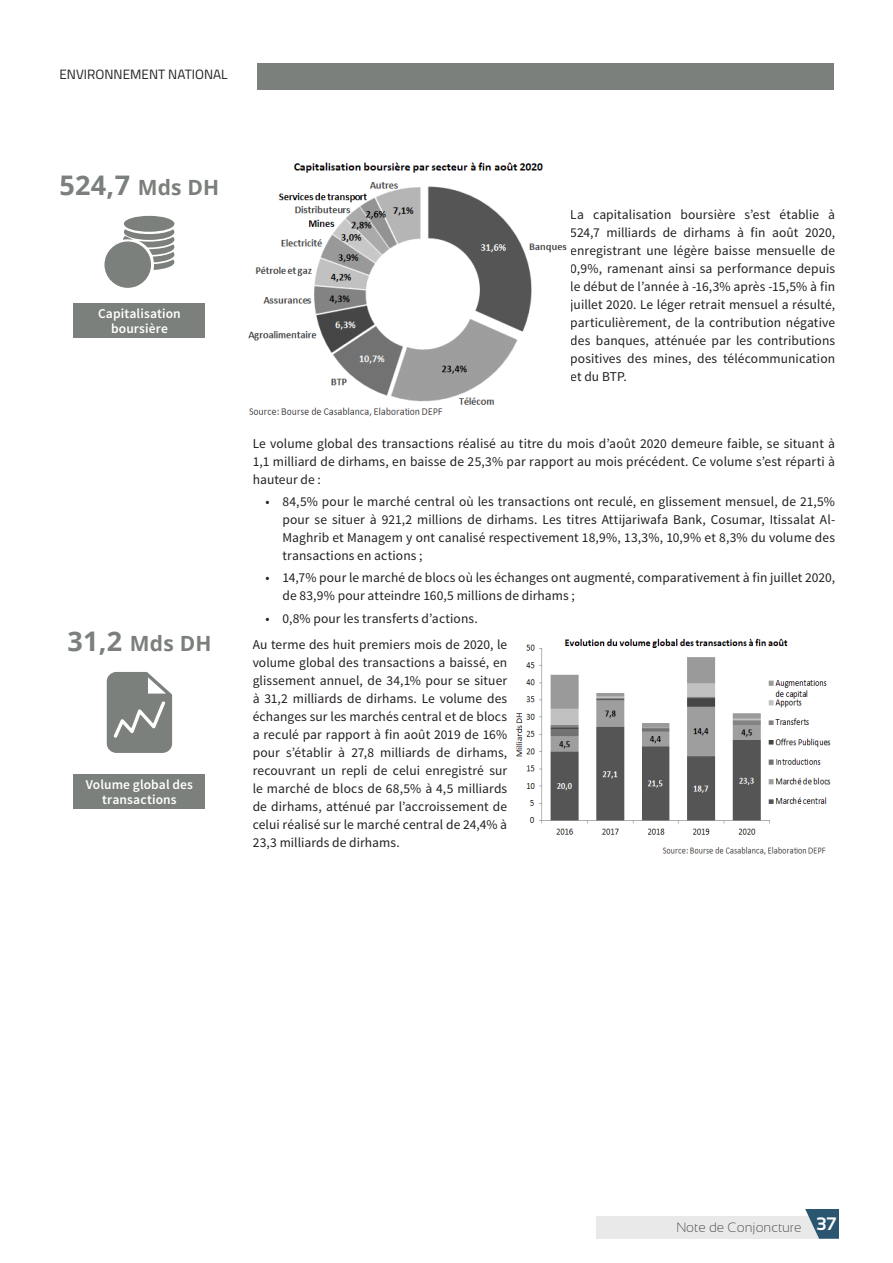
<style>
.page{position:relative;width:893px;height:1263px;background:#fff}
.page>*{position:absolute;margin:0;border:0;box-sizing:border-box;transform-origin:0 0}
.t1{font:700 27px "Open Sans";color:#7b807c}
.t2{font:700 21px "Open Sans";color:#7b807c}
.para_note{font:13.5px/18px "Source Sans Pro";letter-spacing:.005em;color:#231f20;text-align:justify}
.CONTENT{font:600 13.5px/15px "Source Sans Pro";letter-spacing:.01em;color:#fff;text-align:center}
.SUBTITLES{font:13.5px "Titillium";color:#231f20}
.t3{font:300 13.5px "Sansation";color:#57585a}
.s1{font-size:21px}
.s2{font-size:27px}
</style>
<div class="page">
<div style="left:257px;top:64px;width:576px;height:26px;background:#7b807c"></div>
<div style="left:596px;top:1216px;width:227px;height:23px;background:#e9e9e9"></div>
<svg style="left:805px;top:1209px;width:34px;height:30px"></svg>
<div style="left:74px;top:303px;width:131px;height:35px;background:#7b807c"></div>
<div style="left:104px;top:241px;width:47px;height:47px;background:#7b807c;border-radius:50%"></div>
<div style="left:124px;top:216px;width:50px;height:16px;background:#7b807c;border-radius:50%"></div>
<svg style="left:122px;top:229px;width:52px;height:41px"></svg>
<div style="left:74px;top:774px;width:131px;height:34px;background:#7b807c"></div>
<svg style="left:107px;top:672px;width:65px;height:81px"></svg>
<img style="left:248px;top:162px;width:319px;height:255px">
<img style="left:515px;top:638px;width:316px;height:217px">
<p class="SUBTITLES" style="left:60px;top:65px;width:170px">ENVIRONNEMENT NATIONAL</p>
<p class="t1" style="left:60px;top:166px;width:161px">524,7 <span class="s1">Mds DH</span></p>
<p class="CONTENT" style="left:98px;top:306px;width:84px">Capitalisation boursière</p>
<p class="t2" style="left:67px;top:628px;width:146px"><span class="s2">31,2</span> Mds DH</p>
<p class="CONTENT" style="left:86px;top:777px;width:109px">Volume global des transactions</p>
<p class="para_note" style="left:570px;top:206px;width:266px">La capitalisation boursière s’est établie à 524,7 milliards de dirhams à fin août 2020, enregistrant une légère baisse mensuelle de 0,9%, ramenant ainsi sa performance depuis le début de l’année à -16,3% après -15,5% à fin juillet 2020. Le léger retrait mensuel a résulté, particulièrement, de la contribution négative des banques, atténuée par les contributions positives des mines, des télécommunication et du BTP.</p>
<p class="para_note" style="left:253px;top:434px;width:584px">Le volume global des transactions réalisé au titre du mois d’août 2020 demeure faible, se situant à 1,1 milliard de dirhams, en baisse de 25,3% par rapport au mois précédent. Ce volume s’est réparti à hauteur de :</p>
<p class="para_note" style="left:282px;top:493px;width:554px;text-indent:-17px">• 84,5% pour le marché central où les transactions ont reculé, en glissement mensuel, de 21,5% pour se situer à 921,2 millions de dirhams. Les titres Attijariwafa Bank, Cosumar, Itissalat Al-Maghrib et Managem y ont canalisé respectivement 18,9%, 13,3%, 10,9% et 8,3% du volume des transactions en actions ;</p>
<p class="para_note" style="left:282px;top:569px;width:554px;text-indent:-17px">• 14,7% pour le marché de blocs où les échanges ont augmenté, comparativement à fin juillet 2020, de 83,9% pour atteindre 160,5 millions de dirhams ;</p>
<p class="para_note" style="left:265px;top:609px;width:214px">• 0,8% pour les transferts d’actions.</p>
<p class="para_note" style="left:253px;top:636px;width:256px">Au terme des huit premiers mois de 2020, le volume global des transactions a baissé, en glissement annuel, de 34,1% pour se situer à 31,2 milliards de dirhams. Le volume des échanges sur les marchés central et de blocs a reculé par rapport à fin août 2019 de 16% pour s’établir à 27,8 milliards de dirhams, recouvrant un repli de celui enregistré sur le marché de blocs de 68,5% à 4,5 milliards de dirhams, atténué par l’accroissement de celui réalisé sur le marché central de 24,4% à 23,3 milliards de dirhams.</p>
<p class="t3" style="left:676px;top:1220px;width:161px">Note de Conjoncture <sup>37</sup></p>
</div>
